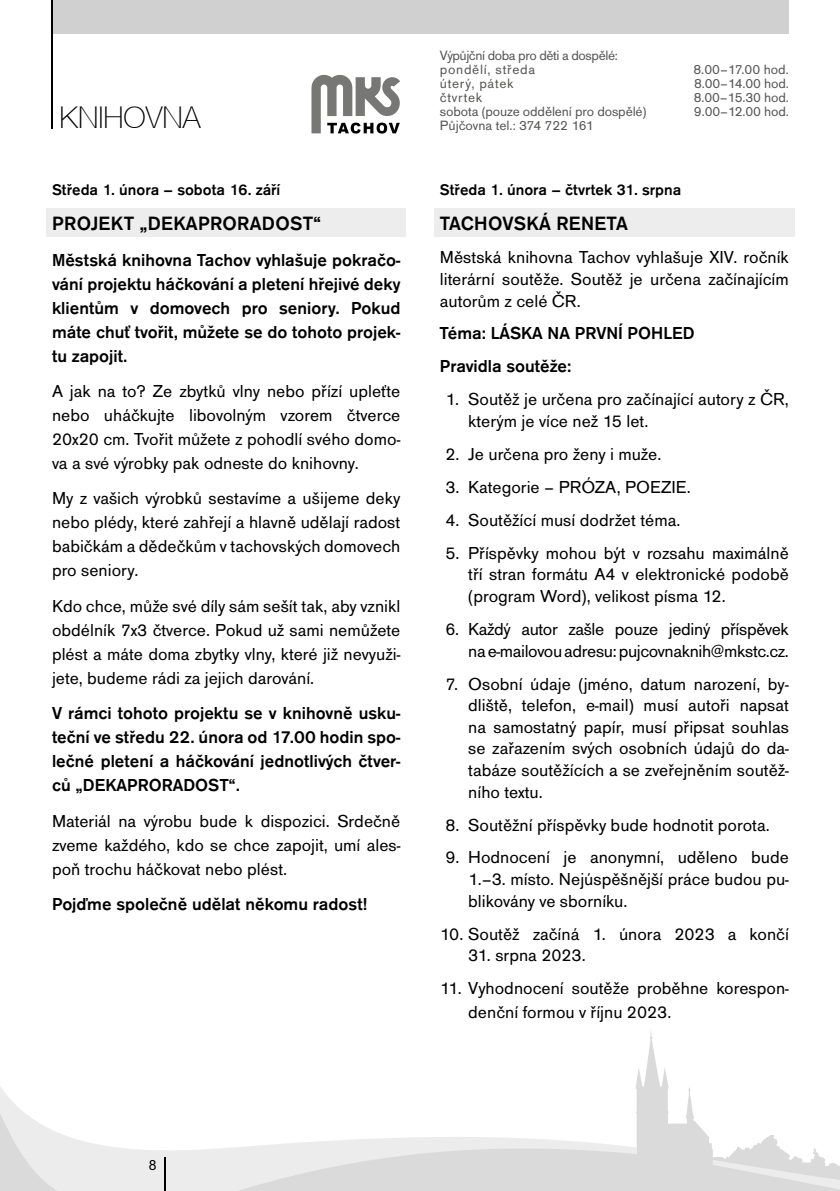
<style>
.page{position:relative;width:840px;height:1191px;background:#fff}
.page>*{position:absolute;margin:0;border:0;box-sizing:border-box;transform-origin:0 0}
.t1{font:100 30px "Helvetica Neue CE";color:#000}
.t2{font:500 20px "Accius TOT";letter-spacing:.015em;color:#000}
.t3{font:18px/24px "Accius TOT";color:#000;text-align:justify}
.t4{font:500 18px/24px "Accius TOT";color:#000;text-align:justify}
.t5{font:18px/21.6px "Accius TOT";letter-spacing:-.02em;color:#000;text-align:right}
.t6{font:500 16px "Accius TOT";color:#000}
.t7{font:14px "Accius TOT";letter-spacing:-.01em;color:#575756}
.t8{font:14px/14px "Accius TOT";letter-spacing:-.03em;color:#575756}
.t9{font:14px "Accius TOT";letter-spacing:.05em;color:#575756}
.t10{font:14px "Arial";color:#000}
</style>
<div class="page">
<svg style="left:636px;top:1070px;width:189px;height:121px"></svg>
<svg style="left:0;top:1086px;width:636px;height:105px"></svg>
<svg style="left:712px;top:1159px;width:127px;height:32px"></svg>
<hr style="left:165px;top:1157px;width:1px;height:34px;background:#000">
<div style="left:51px;top:0;width:737px;height:34px;background:#d0d0d0"></div>
<hr style="left:51px;top:0;width:1px;height:128px;background:#000">
<svg style="left:311px;top:75px;width:89px;height:59px"></svg>
<div style="left:46px;top:208px;width:360px;height:28px;background:#ededed"></div>
<div style="left:434px;top:208px;width:360px;height:28px;background:#ededed"></div>
<h1 class="t1" style="left:60px;top:100px;width:142px">KNIHOVNA</h1>
<p class="t6" style="left:52px;top:181px;width:230px">Středa 1. února – sobota 16. září</p>
<p class="t2" style="left:52px;top:213px;width:270px">PROJEKT „DEKAPRORADOST“</p>
<p class="t4" style="left:52px;top:248px;width:350px">Městská knihovna Tachov vyhlašuje pokračo&shy;vání projektu háčkování a pletení hřejivé deky klientům v domovech pro seniory. Pokud máte chuť tvořit, můžete se do tohoto projek&shy;tu zapojit.</p>
<p class="t3" style="left:52px;top:379px;width:349px">A jak na to? Ze zbytků vlny nebo přízí upleťte nebo uháčkujte libovolným vzorem čtverce 20x20 cm. Tvořit můžete z pohodlí svého domo&shy;va a své výrobky pak odneste do knihovny.</p>
<p class="t3" style="left:52px;top:487px;width:350px">My z vašich výrobků sestavíme a ušijeme deky nebo plédy, které zahřejí a hlavně udělají radost babičkám a dědečkům v tachovských domovech pro seniory.</p>
<p class="t3" style="left:52px;top:594px;width:349px">Kdo chce, může své díly sám sešít tak, aby vznikl obdélník 7x3 čtverce. Pokud už sami nemůžete plést a máte doma zbytky vlny, které již nevyuži&shy;jete, budeme rádi za jejich darování.</p>
<p class="t4" style="left:52px;top:701px;width:349px">V rámci tohoto projektu se v knihovně usku&shy;teční ve středu 22. února od 17.00 hodin spo&shy;lečné pletení a háčkování jednotlivých čtver&shy;ců „DEKAPRORADOST“.</p>
<p class="t3" style="left:52px;top:809px;width:350px">Materiál na výrobu bude k dispozici. Srdečně zveme každého, kdo se chce zapojit, umí ales&shy;poň trochu háčkovat nebo plést.</p>
<p class="t4" style="left:52px;top:892px;width:317px">Pojďme společně udělat někomu radost!</p>
<p class="t8" style="left:439px;top:49px;width:179px">Výpůjční doba pro děti a dospělé: pondělí, středa</p>
<p class="t7" style="left:693px;top:62px;width:97px">8.00–17.00 hod.</p>
<p class="t9" style="left:439px;top:76px;width:75px">úterý, pátek</p>
<p class="t7" style="left:693px;top:76px;width:96px">8.00–14.00 hod.</p>
<p class="t9" style="left:439px;top:90px;width:44px">čtvrtek</p>
<p class="t7" style="left:693px;top:90px;width:97px">8.00–15.30 hod.</p>
<p class="t7" style="left:439px;top:104px;width:208px">sobota (pouze oddělení pro dospělé)</p>
<p class="t7" style="left:693px;top:104px;width:96px">9.00–12.00 hod.</p>
<p class="t7" style="left:439px;top:118px;width:155px">Půjčovna tel.: 374 722 161</p>
<p class="t6" style="left:439px;top:181px;width:243px">Středa 1. února – čtvrtek 31. srpna</p>
<p class="t2" style="left:440px;top:213px;width:189px">TACHOVSKÁ RENETA</p>
<p class="t3" style="left:439px;top:247px;width:350px;line-height:21.6px">Městská knihovna Tachov vyhlašuje XIV. ročník literární soutěže. Soutěž je určena začínajícím autorům z celé ČR.</p>
<p class="t4" style="left:439px;top:317px;width:256px;line-height:33px">Téma: LÁSKA NA PRVNÍ POHLED<br>Pravidla soutěže:</p>
<p class="t3" style="left:468px;top:389px;width:322px;line-height:21.6px;text-indent:-23px">1. Soutěž je určena pro začínající autory z ČR, kterým je více než 15 let.</p>
<p class="t3" style="left:445px;top:442px;width:217px">2. Je určena pro ženy i muže.</p>
<p class="t3" style="left:445px;top:475px;width:246px">3. Kategorie – PRÓZA, POEZIE.</p>
<p class="t3" style="left:445px;top:508px;width:236px">4. Soutěžící musí dodržet téma.</p>
<p class="t3" style="left:468px;top:542px;width:322px;line-height:21.6px;text-indent:-23px">5. Příspěvky mohou být v rozsahu maximálně tří stran formátu A4 v elektronické podobě (program Word), velikost písma 12.</p>
<p class="t5" style="left:445px;top:618px;width:345px">6. Každý autor zašle pouze jediný příspěvek nae-mailovou adresu: pujcovnaknih@mkstc.cz.</p>
<p class="t3" style="left:468px;top:673px;width:322px;line-height:21.6px;text-indent:-23px">7. Osobní údaje (jméno, datum narození, by&shy;dliště, telefon, e-mail) musí autoři napsat na samostatný papír, musí připsat souhlas se zařazením svých osobních údajů do da&shy;tabáze soutěžících a se zveřejněním soutěž&shy;ního textu.</p>
<p class="t3" style="left:445px;top:813px;width:325px">8. Soutěžní příspěvky bude hodnotit porota.</p>
<p class="t3" style="left:468px;top:847px;width:322px;line-height:21.6px;text-indent:-23px">9. Hodnocení je anonymní, uděleno bude 1.–3. místo. Nejúspěšnější práce budou pu&shy;blikovány ve sborníku.</p>
<p class="t3" style="left:439px;top:922px;width:350px">10. Soutěž začíná 1. února 2023 a končí</p>
<p class="t3" style="left:468px;top:943px;width:119px">31. srpna 2023.</p>
<p class="t3" style="left:468px;top:976px;width:322px;text-indent:-28px">11. Vyhodnocení soutěže proběhne korespon&shy;denční formou v říjnu 2023.</p>
<p class="t10" style="left:149px;top:1155px;width:9px">8</p>
</div>
